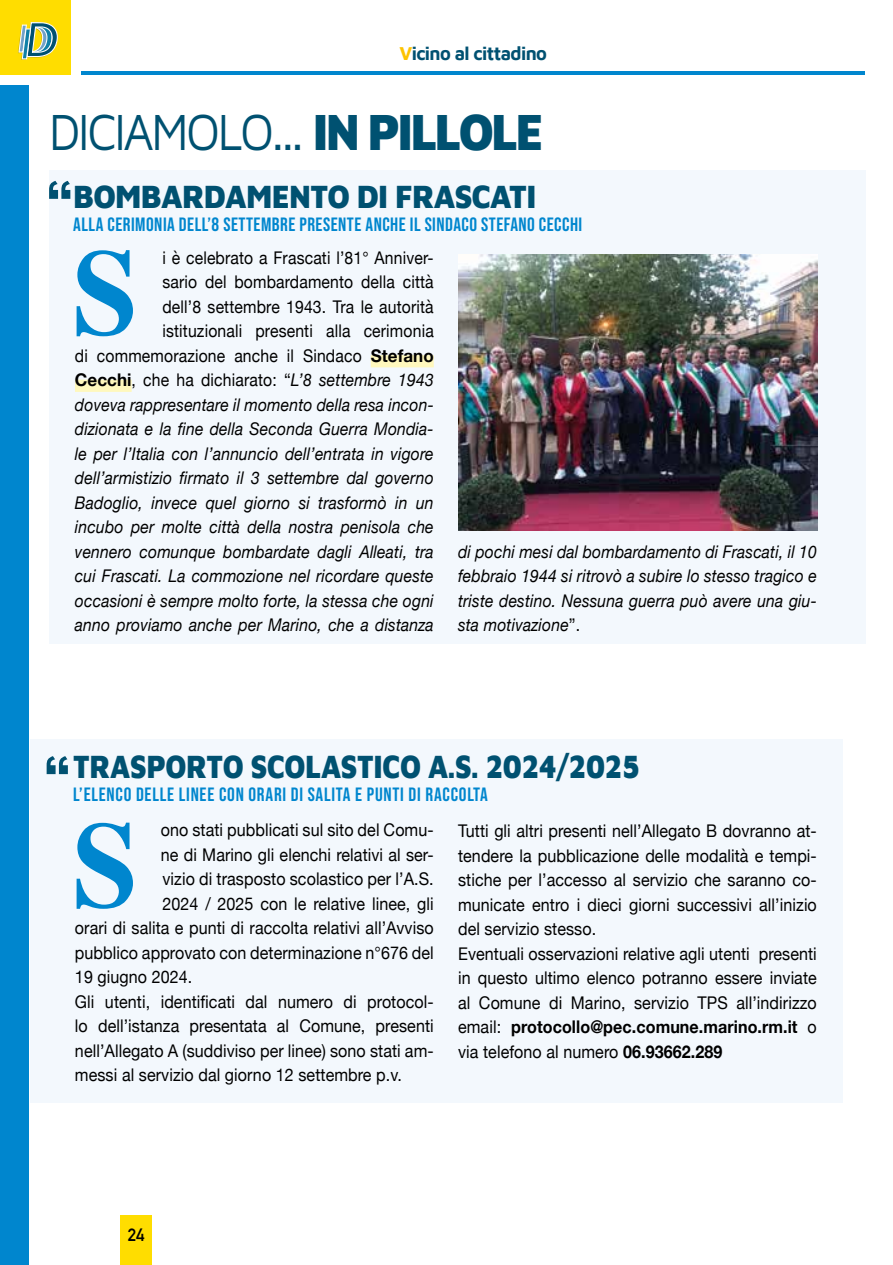
<style>
.page{position:relative;width:893px;height:1265px;background:#fff}
.page>*{position:absolute;margin:0;border:0;box-sizing:border-box;transform-origin:0 0}
.t1{font:700 121.62px "Times";color:#0086ce}
.t2{font:52.5px "Maven Pro";letter-spacing:-.05em;color:#005171;scale:.9 1}
.t3{font:33.25px "Maven Pro";letter-spacing:-.01em;color:#005171;scale:.85 1}
.t4{font:33.25px "Maven Pro";letter-spacing:-.01em;color:#005171;scale:.91 1}
.t5{font:19.25px "Bebas Neue";letter-spacing:.025em;color:#0086ce}
.t6{font:19.25px "Maven Pro";letter-spacing:-.035em;color:#005171;scale:.95 1}
.t7{font:17.5px/24.5px "Helvetica Neue";letter-spacing:.005em;color:#000;scale:.92 1}
.t8{font:italic 17.5px/24.5px "Helvetica Neue";letter-spacing:.01em;color:#000;text-align:right;scale:.9 1}
.t9{font:700 17.5px "DIN Alternate";color:#000}
.s1{color:#fdc300}
.s2{font-style:normal}
.s3{font-weight:700;font-style:normal}
.s4{font-weight:700}
</style>
<div class="page">
<div style="left:31px;top:739px;width:812px;height:364px;background:#f3f8fd"></div>
<div style="left:49px;top:170px;width:816px;height:474px;background:#f3f8fd"></div>
<svg style="left:47px;top:756px;width:21px;height:18px"></svg>
<svg style="left:49px;top:181px;width:21px;height:18px"></svg>
<div style="left:371px;top:355px;width:63px;height:12px;background:#fff8bd"></div>
<div style="left:75px;top:380px;width:57px;height:12px;background:#fff8bd"></div>
<img style="left:458px;top:254px;width:359px;height:277px">
<div style="left:120px;top:1215px;width:31px;height:50px;background:#fd0"></div>
<div style="left:0;top:85px;width:28px;height:1180px;background:#0086ce"></div>
<div style="left:0;top:0;width:71px;height:75px;background:#fd0"></div>
<svg style="left:18px;top:22px;width:40px;height:38px"></svg>
<hr style="left:81px;top:71px;width:784px;height:3px;background:#0086ce">
<p class="t6" style="left:399px;top:40px;width:157px"><span class="s1">V</span>icino al cittadino</p>
<h2 class="t2" style="left:49px;top:96px;width:551px">DICIAMOLO... IN PILLOLE</h2>
<h3 class="t4" style="left:73px;top:174px;width:510px">BOMBARDAMENTO DI FRASCATI</h3>
<p class="t5" style="left:73px;top:213px;width:510px">ALLA CERIMONIA DELL’8 SETTEMBRE PRESENTE ANCHE IL SINDACO STEFANO CECCHI</p>
<h1 class="t1" style="left:73px;top:177px;width:67px">S</h1>
<p class="t8" style="left:75px;top:246px;width:400px"><span class="s2">i è celebrato a Frascati l’81° Anniver-<br>sario del bombardamento della città<br>dell’8 settembre 1943. Tra le autorità<br>istituzionali presenti alla cerimonia<br>di commemorazione anche il Sindaco</span> <span class="s3">Stefano Cecchi</span><span class="s2">, che ha dichiarato: “</span>L’8 settembre 1943 doveva rappresentare il momento della resa incon&shy;dizionata e la fine della Seconda Guerra Mondia&shy;le per l’Italia con l’annuncio dell’entrata in vigore dell’armistizio firmato il 3 settembre dal governo Badoglio, invece quel giorno si trasformò in un incubo per molte città della nostra penisola che vennero comunque bombardate dagli Alleati, tra cui Frascati. La commozione nel ricordare queste occasioni è sempre molto forte, la stessa che ogni anno proviamo anche per Marino, che a distanza</p>
<p class="t8" style="left:458px;top:540px;width:400px;text-align:justify">di pochi mesi dal bombardamento di Frascati, il 10 febbraio 1944 si ritrovò a subire lo stesso tragico e triste destino. Nessuna guerra può avere una giu&shy;sta motivazione<span class="s2">”.</span></p>
<h3 class="t3" style="left:73px;top:744px;width:667px">TRASPORTO SCOLASTICO A.S. 2024/2025</h3>
<p class="t5" style="left:73px;top:783px;width:416px">L’ELENCO DELLE LINEE CON ORARI DI SALITA E PUNTI DI RACCOLTA</p>
<h1 class="t1" style="left:73px;top:750px;width:67px">S</h1>
<p class="t7" style="left:161px;top:819px;width:298px">ono stati pubblicati sul sito del Comu-</p>
<p class="t7" style="left:161px;top:843px;width:298px">ne di Marino gli elenchi relativi al ser-</p>
<p class="t7" style="left:162px;top:868px;width:296px">vizio di trasposto scolastico per l’A.S.</p>
<p class="t7" style="left:162px;top:892px;width:296px">2024 / 2025 con le relative linee, gli</p>
<p class="t7" style="left:75px;top:917px;width:391px">orari di salita e punti di raccolta relativi all’Avviso</p>
<p class="t7" style="left:75px;top:941px;width:391px">pubblico approvato con determinazione n°676 del</p>
<p class="t7" style="left:75px;top:966px;width:129px">19 giugno 2024.</p>
<p class="t7" style="left:75px;top:990px;width:391px">Gli utenti, identificati dal numero di protocol-</p>
<p class="t7" style="left:75px;top:1015px;width:391px">lo dell’istanza presentata al Comune, presenti</p>
<p class="t7" style="left:75px;top:1039px;width:391px">nell’Allegato A (suddiviso per linee) sono stati am-</p>
<p class="t7" style="left:75px;top:1064px;width:357px">messi al servizio dal giorno 12 settembre p.v.</p>
<p class="t7" style="left:458px;top:820px;width:391px">Tutti gli altri presenti nell’Allegato B dovranno at&shy;tendere la pubblicazione delle modalità e tempi&shy;stiche per l’accesso al servizio che saranno co&shy;municate entro i dieci giorni successivi all’inizio del servizio stesso.<br>Eventuali osservazioni relative agli utenti presenti in questo ultimo elenco potranno essere inviate al Comune di Marino, servizio TPS all’indirizzo email: <span class="s4">protocollo@pec.comune.marino.rm.it</span> o via telefono al numero <span class="s4">06.93662.289</span></p>
<p class="t9" style="left:128px;top:1222px;width:18px">24</p>
</div>
